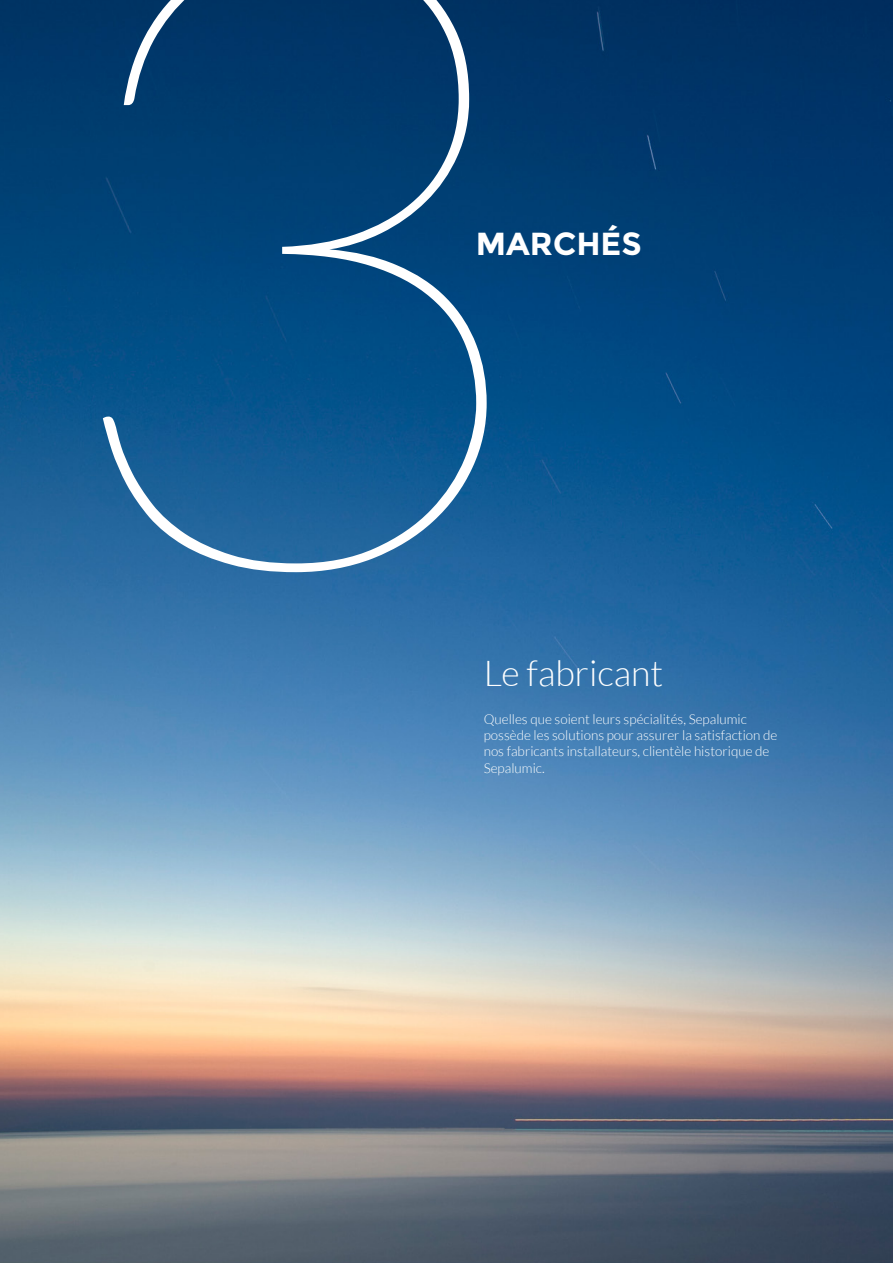
<style>
.page{position:relative;width:893px;height:1263px;background:#fff}
.page>*{position:absolute;margin:0;border:0;box-sizing:border-box;transform-origin:0 0}
.t1{font:100 874.35px "Lato";color:#fff}
.t2{font:300 35.7px "Lato";color:#fff}
.t3{font:700 31.8px "Montserrat";color:#fff}
.t4{font:300 13.5px/16.2px "Lato";color:#fff}
</style>
<div class="page">
<img style="left:0;top:0;width:893px;height:1263px">
<h1 class="t1" style="left:38px;top:-204px;width:509px">3</h1>
<h3 class="t3" style="left:476px;top:225px;width:168px">MARCHÉS</h3>
<h2 class="t2" style="left:484px;top:654px;width:181px">Le fabricant</h2>
<p class="t4" style="left:484px;top:711px;width:295px">Quelles que soient leurs spécialités, Sepalumic possède les solutions pour assurer la satisfaction de nos fabricants installateurs, clientèle historique de</p>
<p class="t4" style="left:484px;top:760px;width:62px">Sepalumic.</p>
</div>
